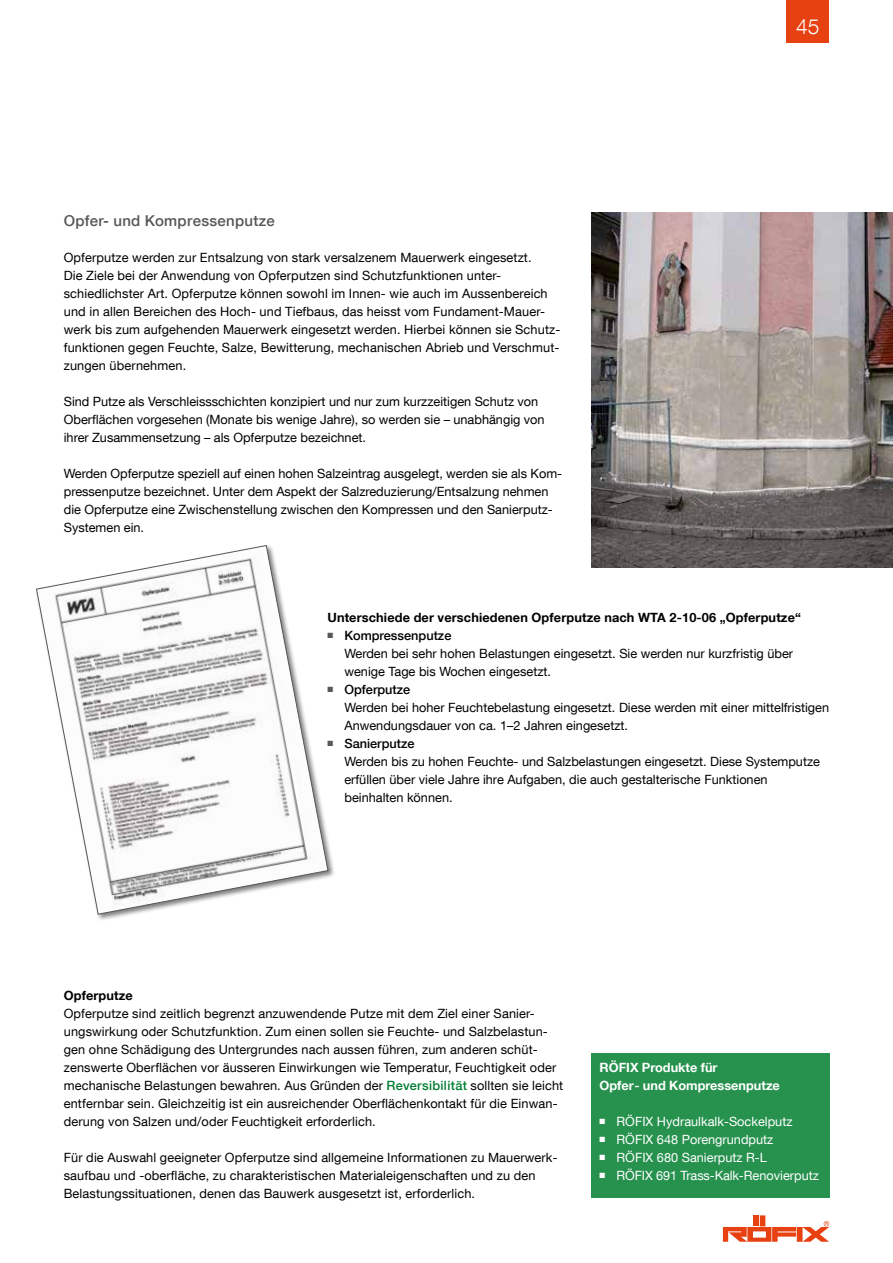
<style>
.page{position:relative;width:893px;height:1263px;background:#fff}
.page>*{position:absolute;margin:0;border:0;box-sizing:border-box;transform-origin:0 0}
.t1{font:300 21px "Helvetica Neue LT Com";color:#fff}
.t2{font:500 15px "Helvetica Neue LT Com";letter-spacing:.02em;color:#575756}
.t3{font:12.75px/18px "Helvetica Neue LT Com";letter-spacing:.01em;color:#000}
.t4{font:12.75px "Helvetica Neue LT Com";color:#fff}
.t5{font:700 12.75px "Helvetica Neue LT Com";letter-spacing:.01em;color:#000}
.t6{font:700 12.75px/18px "Helvetica Neue LT Com";color:#fff}
.s1{color:#575756}
.s2{font-weight:500}
.s3{font-weight:500;color:#007d32}
</style>
<div class="page">
<div style="left:787px;top:0;width:42px;height:43px;background:#e74011"></div>
<div style="left:760px;top:1215px;width:5px;height:11px;background:#e74011"></div>
<div style="left:753px;top:1215px;width:6px;height:11px;background:#e74011"></div>
<svg style="left:723px;top:1221px;width:106px;height:21px"></svg>
<img style="left:591px;top:213px;width:302px;height:355px">
<div style="left:591px;top:1054px;width:238px;height:144px;background:#27914e"></div>
<svg style="left:36px;top:545px;width:292px;height:370px"></svg>
<p class="t2" style="left:64px;top:211px;width:213px">Opfer- und Kompressenputze</p>
<p class="t3" style="left:64px;top:248px;width:498px">Opferputze werden zur Entsalzung von stark versalzenem Mauerwerk eingesetzt.<br>Die Ziele bei der Anwendung von Opferputzen sind Schutzfunktionen unter&shy;schiedlichster Art. Opferputze können sowohl im Innen- wie auch im Aussenbereich und in allen Bereichen des Hoch- und Tiefbaus, das heisst vom Fundament-Mauer&shy;werk bis zum aufgehenden Mauerwerk eingesetzt werden. Hierbei können sie Schutz&shy;funktionen gegen Feuchte, Salze, Bewitterung, mechanischen Abrieb und Verschmut&shy;zungen übernehmen.</p>
<p class="t3" style="left:64px;top:392px;width:482px">Sind Putze als Verschleissschichten konzipiert und nur zum kurzzeitigen Schutz von<br>Oberflächen vorgesehen (Monate bis wenige Jahre), so werden sie – unabhängig von ihrer Zusammensetzung – als Opferputze bezeichnet.</p>
<p class="t3" style="left:64px;top:464px;width:500px">Werden Opferputze speziell auf einen hohen Salzeintrag ausgelegt, werden sie als Kom&shy;pressenputze bezeichnet. Unter dem Aspekt der Salzreduzierung/Entsalzung nehmen die Opferputze eine Zwischenstellung zwischen den Kompressen und den Sanierputz-Systemen ein.</p>
<h1 class="t1" style="left:796px;top:13px;width:25px">45</h1>
<p class="t5" style="left:327px;top:609px;width:475px">Unterschiede der verschiedenen Opferputze nach WTA 2-10-06 „Opferputze“</p>
<p class="t3" style="left:344px;top:626px;width:450px;text-indent:-17px"><span class="s1">■</span> <span class="s2">Kompressenputze<br></span>Werden bei sehr hohen Belastungen eingesetzt. Sie werden nur kurzfristig über wenige Tage bis Wochen eingesetzt.</p>
<p class="t3" style="left:344px;top:680px;width:486px;text-indent:-17px"><span class="s1">■</span> <span class="s2">Opferputze<br></span>Werden bei hoher Feuchtebelastung eingesetzt. Diese werden mit einer mittelfristigen<br>Anwendungsdauer von ca. 1–2 Jahren eingesetzt.</p>
<p class="t3" style="left:344px;top:734px;width:477px;text-indent:-17px"><span class="s1">■</span> <span class="s2">Sanierputze<br></span>Werden bis zu hohen Feuchte- und Salzbelastungen eingesetzt. Diese Systemputze erfüllen über viele Jahre ihre Aufgaben, die auch gestalterische Funktionen beinhalten können.</p>
<p class="t5" style="left:64px;top:987px;width:71px">Opferputze</p>
<p class="t3" style="left:64px;top:1004px;width:501px">Opferputze sind zeitlich begrenzt anzuwendende Putze mit dem Ziel einer Sanier&shy;ungswirkung oder Schutzfunktion. Zum einen sollen sie Feuchte- und Salzbelastun&shy;gen ohne Schädigung des Untergrundes nach aussen führen, zum anderen schüt&shy;zenswerte Oberflächen vor äusseren Einwirkungen wie Temperatur, Feuchtigkeit oder mechanische Belastungen bewahren. Aus Gründen der <span class="s3">Reversibilität</span> sollten sie leicht entfernbar sein. Gleichzeitig ist ein ausreichender Oberflächenkontakt für die Einwan&shy;derung von Salzen und/oder Feuchtigkeit erforderlich.</p>
<p class="t3" style="left:64px;top:1148px;width:495px">Für die Auswahl geeigneter Opferputze sind allgemeine Informationen zu Mauerwerk&shy;saufbau und -oberfläche, zu charakteristischen Materialeigenschaften und zu den<br>Belastungssituationen, denen das Bauwerk ausgesetzt ist, erforderlich.</p>
<p class="t6" style="left:600px;top:1058px;width:182px">RÖFIX Produkte für<br>Opfer- und Kompressenputze</p>
<p class="t4" style="left:600px;top:1113px;width:194px">■ RÖFIX Hydraulkalk-Sockelputz</p>
<p class="t4" style="left:600px;top:1131px;width:175px">■ RÖFIX 648 Porengrundputz</p>
<p class="t4" style="left:600px;top:1149px;width:169px">■ RÖFIX 680 Sanierputz R-L</p>
<p class="t4" style="left:600px;top:1167px;width:221px">■ RÖFIX 691 Trass-Kalk-Renovierputz</p>
</div>
